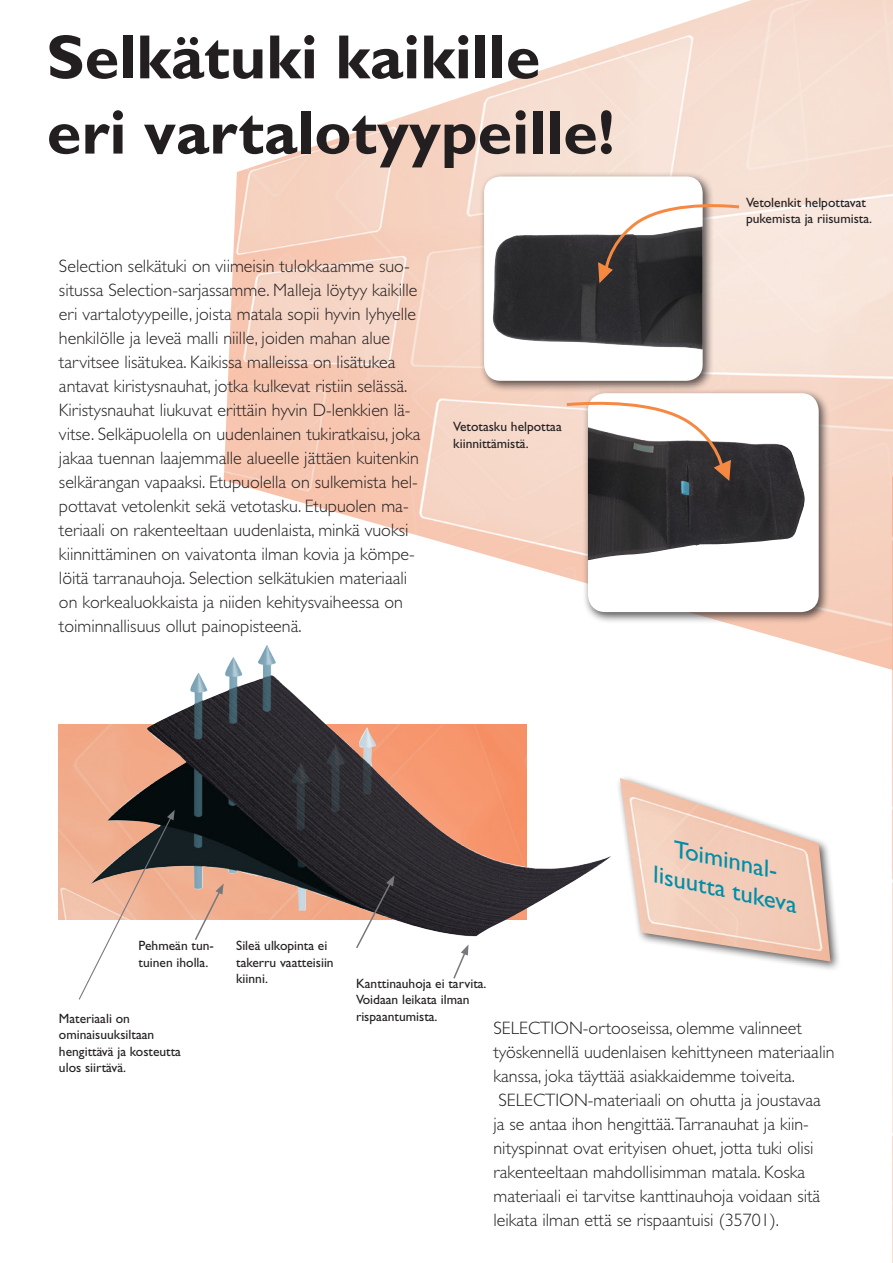
<style>
.page{position:relative;width:893px;height:1263px;background:#fff}
.page>*{position:absolute;margin:0;border:0;box-sizing:border-box;transform-origin:0 0}
.t1{font:700 62.7px/75.3px "Gill Sans Std";color:#231f20}
.t2{font:italic 24.3px/29.5px "Gill Sans Std";color:#008da8;text-align:center;scale:1.04 1}
.t3{font:300 18px/24px "Gill Sans Std";color:#231f20}
.t4{font:13.5px/16.5px "Gill Sans Std";color:#231f20}
</style>
<div class="page">
<img style="left:224px;top:0;width:669px;height:670px">
<svg style="left:453px;top:945px;width:15px;height:34px"></svg>
<img style="left:59px;top:724px;width:32px;height:196px">
<img style="left:91px;top:645px;width:521px;height:291px">
<div style="left:615px;top:774px;width:226px;height:198px;background:#231f20;opacity:.75"></div>
<img style="left:620px;top:778px;width:210px;height:183px">
<svg style="left:78px;top:810px;width:97px;height:190px"></svg>
<svg style="left:355px;top:875px;width:39px;height:74px"></svg>
<svg style="left:193px;top:883px;width:31px;height:57px"></svg>
<div style="left:479px;top:171px;width:235px;height:221px;background:#231f20;opacity:.75"></div>
<svg style="left:484px;top:176px;width:219px;height:205px"></svg>
<svg style="left:597px;top:204px;width:145px;height:81px"></svg>
<div style="left:583px;top:388px;width:247px;height:235px;background:#231f20;opacity:.75"></div>
<svg style="left:588px;top:393px;width:231px;height:219px"></svg>
<img style="left:588px;top:482px;width:52px;height:78px">
<svg style="left:564px;top:401px;width:168px;height:81px"></svg>
<img style="left:892px;top:476px;width:1px;height:787px">
<p class="t1" style="left:47px;top:19px;width:569px">Selkätuki kaikille eri vartalotyypeille!</p>
<p class="t3" style="left:59px;top:254px;width:363px">Selection selkätuki on viimeisin tulokkaamme suo&shy;situssa Selection-sarjassamme. Malleja löytyy kaikille eri vartalotyypeille, joista matala sopii hyvin lyhyelle henkilölle ja leveä malli niille, joiden mahan alue tarvitsee lisätukea. Kaikissa malleissa on lisätukea antavat kiristysnauhat, jotka kulkevat ristiin selässä.<br>Kiristysnauhat liukuvat erittäin hyvin D-lenkkien lä&shy;vitse. Selkäpuolella on uudenlainen tukiratkaisu, joka jakaa tuennan laajemmalle alueelle jättäen kuitenkin selkärangan vapaaksi. Etupuolella on sulkemista hel&shy;pottavat vetolenkit sekä vetotasku. Etupuolen ma&shy;teriaali on rakenteeltaan uudenlaista, minkä vuoksi kiinnittäminen on vaivatonta ilman kovia ja kömpe&shy;löitä tarranauhoja. Selection selkätukien materiaali on korkealuokkaista ja niiden kehitysvaiheessa on toiminnallisuus ollut painopisteenä.</p>
<p class="t4" style="left:453px;top:419px;width:110px">Vetotasku helpottaa kiinnittämistä.</p>
<p class="t4" style="left:746px;top:194px;width:128px">Vetolenkit helpottavat pukemista ja riisumista.</p>
<p class="t2" style="left:664px;top:831px;width:142px;rotate:12deg">Toiminnal&shy;lisuutta tukeva</p>
<p class="t4" style="left:139px;top:937px;width:77px">Pehmeän tun&shy;tuinen iholla.</p>
<p class="t4" style="left:59px;top:1010px;width:72px">Materiaali on</p>
<p class="t4" style="left:59px;top:1027px;width:97px">ominaisuuksiltaan</p>
<p class="t4" style="left:59px;top:1043px;width:124px">hengittävä ja kosteutta ulos siirtävä.</p>
<p class="t4" style="left:236px;top:937px;width:93px">Sileä ulkopinta ei</p>
<p class="t4" style="left:236px;top:954px;width:99px">takerru vaatteisiin</p>
<p class="t4" style="left:236px;top:970px;width:33px">kiinni.</p>
<p class="t4" style="left:356px;top:975px;width:132px">Kanttinauhoja ei tarvita.</p>
<p class="t4" style="left:356px;top:991px;width:115px">Voidaan leikata ilman rispaantumista.</p>
<p class="t3" style="left:493px;top:1016px;width:343px">SELECTION-ortooseissa, olemme valinneet työskennellä uudenlaisen kehittyneen materiaalin kanssa, joka täyttää asiakkaidemme toiveita.</p>
<p class="t3" style="left:493px;top:1088px;width:329px">SELECTION-materiaali on ohutta ja joustavaa ja se antaa ihon hengittää.Tarranauhat ja kiin&shy;nityspinnat ovat erityisen ohuet, jotta tuki olisi rakenteeltaan mahdollisimman matala. Koska materiaali ei tarvitse kanttinauhoja voidaan sitä leikata ilman että se rispaantuisi (35701).</p>
</div>
